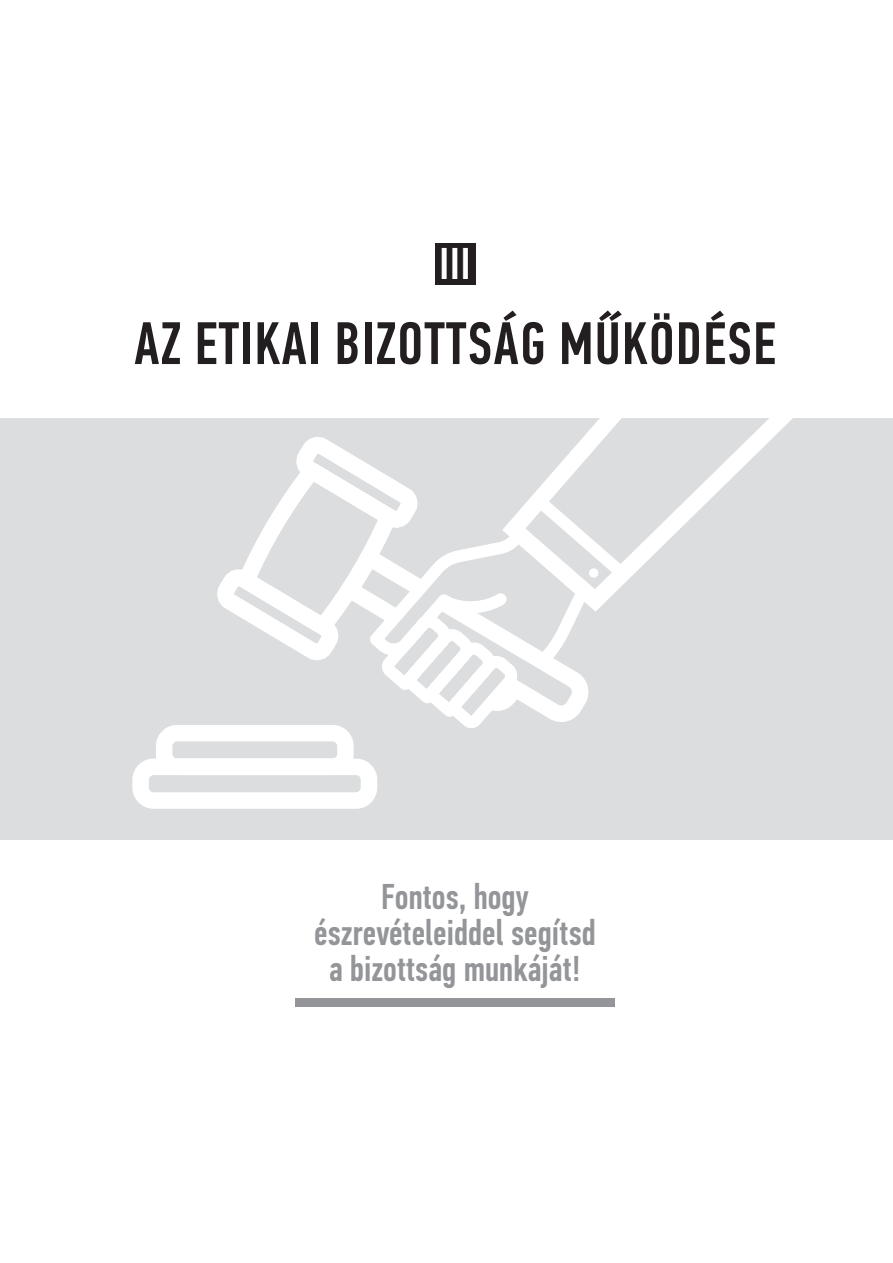
<style>
.page{position:relative;width:893px;height:1263px;background:#fff}
.page>*{position:absolute;margin:0;border:0;box-sizing:border-box;transform-origin:0 0}
.t1{font:500 60px "PFDIN Text Comp Pro";letter-spacing:.02em;color:#231f20}
.t2{font:500 44.7px "PFDIN Text Comp Pro";color:#fff}
.t3{font:500 36px/36px "PFDIN Text Comp Pro";color:#939598;text-align:center}
</style>
<div class="page">
<div style="left:0;top:418px;width:893px;height:422px;background:#dcdddf"></div>
<div style="left:435px;top:243px;width:40px;height:42px;background:#231f20"></div>
<div style="left:295px;top:998px;width:320px;height:9px;background:#939598"></div>
<svg style="left:292px;top:437px;width:109px;height:47px"></svg>
<svg style="left:543px;top:418px;width:250px;height:153px"></svg>
<svg style="left:132px;top:484px;width:505px;height:325px"></svg>
<p class="t2" style="left:440px;top:238px;width:32px">III</p>
<h1 class="t1" style="left:134px;top:309px;width:643px">AZ ETIKAI BIZOTTSÁG MŰKÖDÉSE</h1>
<p class="t3" style="left:314px;top:879px;width:283px">Fontos, hogy észrevételeiddel segítsd a bizottság munkáját!</p>
</div>
